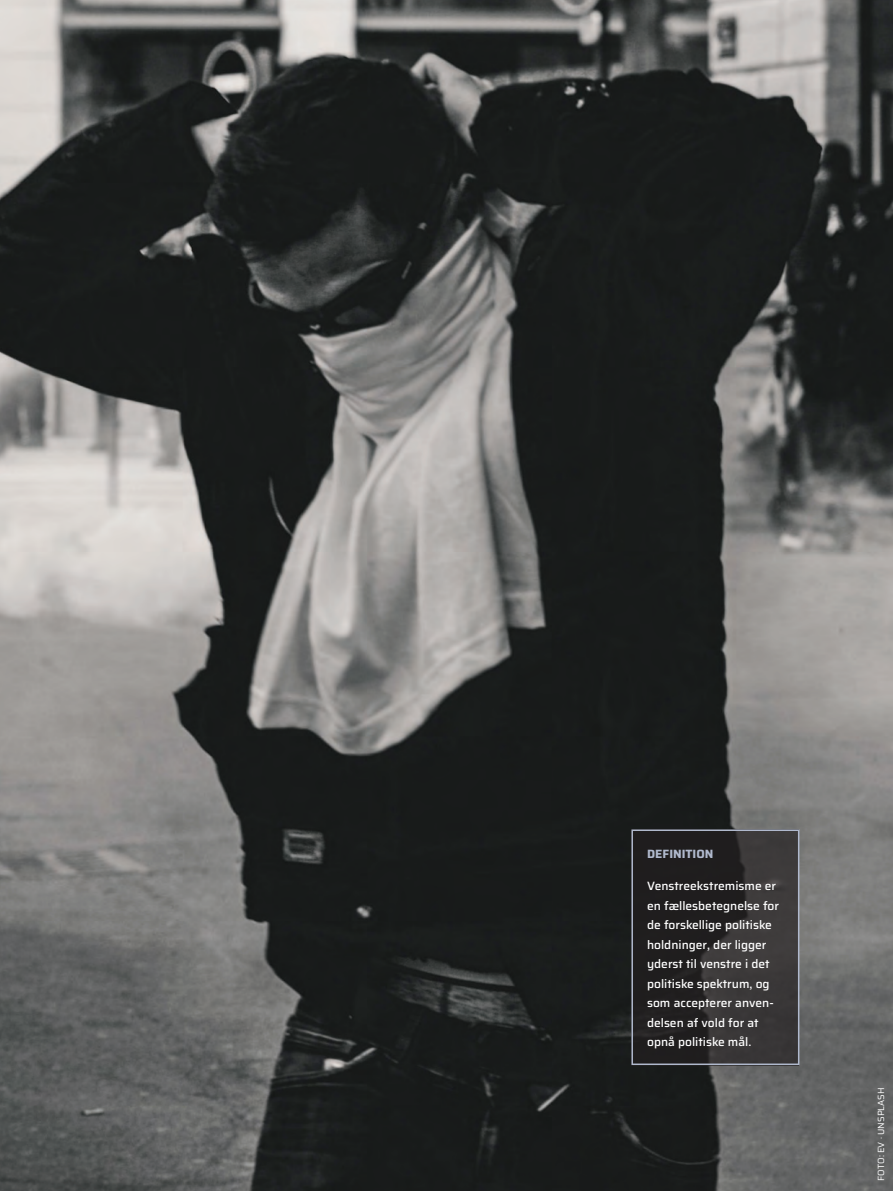
<style>
.page{position:relative;width:893px;height:1191px;background:#fff}
.page>*{position:absolute;margin:0;border:0;box-sizing:border-box;transform-origin:0 0}
.Fakta___Brød{font:500 12px/19.5px "Saira";color:#fff}
.Fakta___Rubrik{font:700 12px "Saira";color:#b0b9cd}
.Kreditering{font:9px "Saira";color:#fff}
</style>
<div class="page">
<img style="left:0;top:0;width:893px;height:1191px">
<svg style="left:634px;top:832px;width:162px;height:230px;background:#2b292a"></svg>
<div style="left:631px;top:829px;width:168px;height:236px;border:2px solid #b0b9cd"></div>
<p class="Fakta___Rubrik" style="left:647px;top:844px;width:68px">DEFINITION</p>
<p class="Fakta___Brød" style="left:647px;top:875px;width:133px">Venstreekstremisme er en fællesbetegnelse for de forskellige politiske holdninger, der ligger yderst til venstre i det politiske spektrum, og som accepterer anven&shy;delsen af vold for at</p>
<p class="Fakta___Brød" style="left:647px;top:1031px;width:106px">opnå politiske mål.</p>
<p class="Kreditering" style="left:874px;top:1180px;width:95px;rotate:-90deg">FOTO: EV · UNSPLASH</p>
</div>
